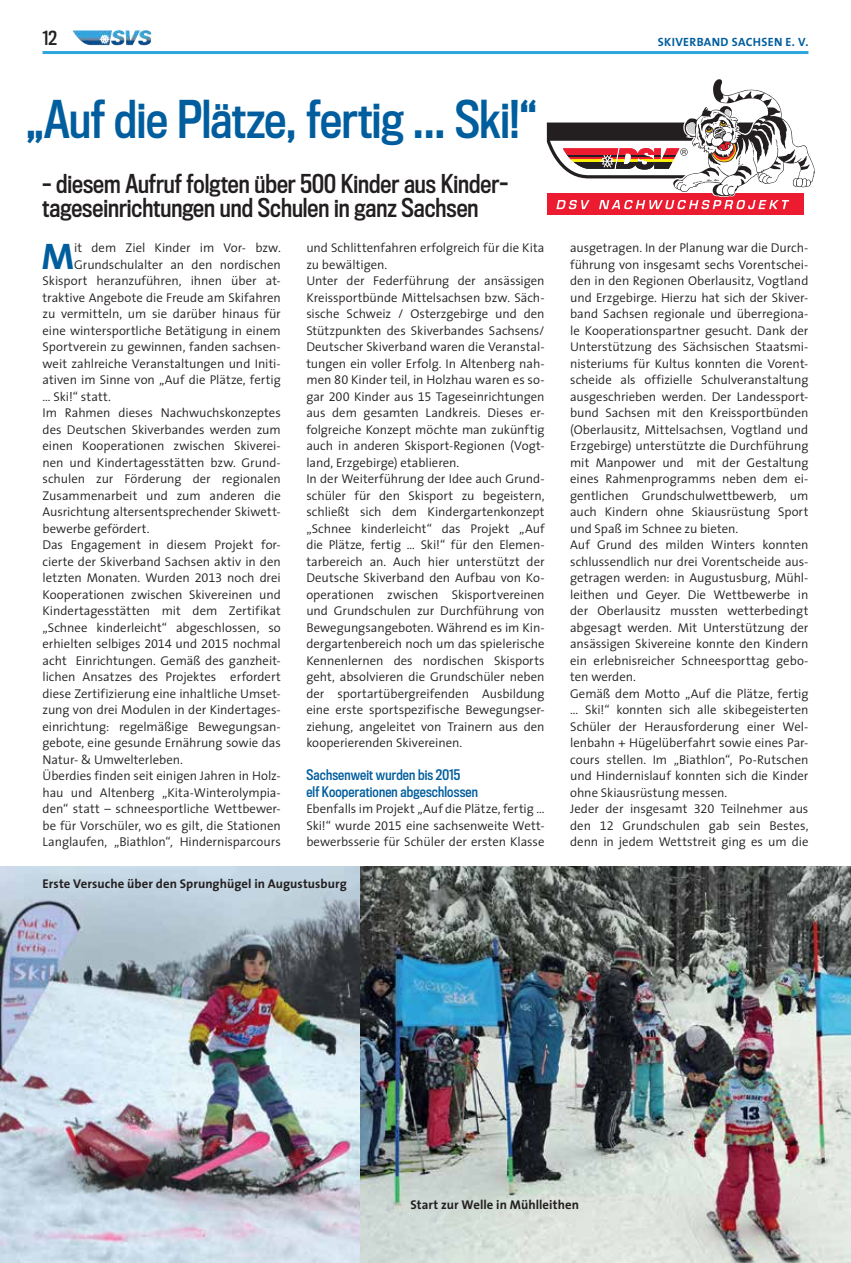
<style>
.page{position:relative;width:851px;height:1263px;background:#fff}
.page>*{position:absolute;margin:0;border:0;box-sizing:border-box;transform-origin:0 0}
.t1{font:48px "Titling Gothic FB Cond Standard";letter-spacing:-.005em;color:#005e9e}
.t2{font:300 37.2px "BHM The Sans Tab";color:#005e9e}
.t3{font:24px/24px "Titling Gothic FB Cond Standard";color:#231f20}
.t4{font:18px "Titling Gothic FB Cond Standard";color:#231f20}
.t5{font:13.5px/16.5px "Titling Gothic FB Cond Standard";letter-spacing:.01em;color:#005e9e}
.t6{font:300 12.75px/16.5px "BHM The Sans Tab";letter-spacing:-.005em;color:#231f20}
.t7{font:300 12.75px "BHM The Sans Tab";letter-spacing:.005em;color:#231f20}
.t8{font:700 12px "BHM The Sans Tab";letter-spacing:.03em;color:#005e9e}
</style>
<div class="page">
<hr style="left:43px;top:51px;width:765px;height:3px;background:#2fa6de">
<svg style="left:111px;top:30px;width:8px;height:12px"></svg>
<img style="left:0;top:867px;width:850px;height:396px">
<div style="left:546px;top:193px;width:257px;height:22px;background:#ed1b2f"></div>
<svg style="left:546px;top:79px;width:269px;height:130px"></svg>
<h3 class="t4" style="left:43px;top:27px;width:16px">12</h3>
<p class="t8" style="left:657px;top:32px;width:152px">SKIVERBAND SACHSEN E. V.</p>
<h1 class="t1" style="left:27px;top:92px;width:511px">„Auf die Plätze, fertig ... Ski!“</h1>
<h3 class="t3" style="left:43px;top:172px;width:467px">– diesem Aufruf folgten über 500 Kinder aus Kinder&shy;tageseinrichtungen und Schulen in ganz Sachsen</h3>
<h2 class="t2" style="left:41px;top:225px;width:34px">M</h2>
<p class="t6" style="left:74px;top:239px;width:208px">it dem Ziel Kinder im Vor- bzw.</p>
<p class="t6" style="left:74px;top:256px;width:208px">Grundschulalter an den nordischen</p>
<p class="t6" style="left:43px;top:272px;width:240px">Skisport heranzuführen, ihnen über at-</p>
<p class="t6" style="left:43px;top:289px;width:240px">traktive Angebote die Freude am Skifahren</p>
<p class="t6" style="left:43px;top:305px;width:240px">zu vermitteln, um sie darüber hinaus für</p>
<p class="t6" style="left:43px;top:322px;width:240px">eine wintersportliche Betätigung in einem</p>
<p class="t6" style="left:43px;top:338px;width:240px">Sportverein zu gewinnen, fanden sachsen-</p>
<p class="t6" style="left:43px;top:355px;width:240px">weit zahlreiche Veranstaltungen und Initi-</p>
<p class="t6" style="left:43px;top:371px;width:240px">ativen im Sinne von „Auf die Plätze, fertig</p>
<p class="t6" style="left:43px;top:388px;width:70px">… Ski!“ statt.</p>
<p class="t6" style="left:43px;top:404px;width:240px">Im Rahmen dieses Nachwuchskonzeptes</p>
<p class="t6" style="left:43px;top:421px;width:240px">des Deutschen Skiverbandes werden zum</p>
<p class="t6" style="left:43px;top:437px;width:240px">einen Kooperationen zwischen Skiverei-</p>
<p class="t6" style="left:43px;top:454px;width:240px">nen und Kindertagesstätten bzw. Grund-</p>
<p class="t6" style="left:43px;top:470px;width:240px">schulen zur Förderung der regionalen</p>
<p class="t6" style="left:43px;top:487px;width:240px">Zusammenarbeit und zum anderen die</p>
<p class="t6" style="left:43px;top:503px;width:240px">Ausrichtung altersentsprechender Skiwett-</p>
<p class="t6" style="left:43px;top:520px;width:108px">bewerbe gefördert.</p>
<p class="t6" style="left:43px;top:536px;width:240px">Das Engagement in diesem Projekt for-</p>
<p class="t6" style="left:43px;top:553px;width:240px">cierte der Skiverband Sachsen aktiv in den</p>
<p class="t6" style="left:43px;top:569px;width:240px">letzten Monaten. Wurden 2013 noch drei</p>
<p class="t6" style="left:43px;top:586px;width:240px">Kooperationen zwischen Skivereinen und</p>
<p class="t6" style="left:43px;top:602px;width:240px">Kindertagesstätten mit dem Zertifikat</p>
<p class="t6" style="left:43px;top:619px;width:240px">„Schnee kinderleicht“ abgeschlossen, so</p>
<p class="t6" style="left:43px;top:635px;width:240px">erhielten selbiges 2014 und 2015 nochmal</p>
<p class="t6" style="left:43px;top:652px;width:240px">acht Einrichtungen. Gemäß des ganzheit-</p>
<p class="t6" style="left:43px;top:668px;width:240px">lichen Ansatzes des Projektes erfordert</p>
<p class="t6" style="left:43px;top:685px;width:240px">diese Zertifizierung eine inhaltliche Umset-</p>
<p class="t6" style="left:43px;top:701px;width:240px">zung von drei Modulen in der Kindertages-</p>
<p class="t6" style="left:43px;top:718px;width:240px">einrichtung: regelmäßige Bewegungsan-</p>
<p class="t6" style="left:43px;top:734px;width:240px">gebote, eine gesunde Ernährung sowie das</p>
<p class="t6" style="left:43px;top:751px;width:142px">Natur- &amp; Umwelterleben.</p>
<p class="t6" style="left:43px;top:767px;width:240px">Überdies finden seit einigen Jahren in Holz-</p>
<p class="t6" style="left:43px;top:784px;width:240px">hau und Altenberg „Kita-Winterolympia-</p>
<p class="t6" style="left:43px;top:800px;width:240px">den“ statt – schneesportliche Wettbewer-</p>
<p class="t6" style="left:43px;top:817px;width:240px">be für Vorschüler, wo es gilt, die Stationen</p>
<p class="t6" style="left:43px;top:833px;width:240px">Langlaufen, „Biathlon“, Hindernisparcours</p>
<p class="t6" style="left:306px;top:239px;width:240px">und Schlittenfahren erfolgreich für die Kita zu bewältigen.<br>Unter der Federführung der ansässigen Kreissportbünde Mittelsachsen bzw. Säch&shy;sische Schweiz / Osterzgebirge und den Stützpunkten des Skiverbandes Sachsens/ Deutscher Skiverband waren die Veranstal&shy;tungen ein voller Erfolg. In Altenberg nah&shy;men 80 Kinder teil, in Holzhau waren es so&shy;gar 200 Kinder aus 15 Tageseinrichtungen aus dem gesamten Landkreis. Dieses er&shy;folgreiche Konzept möchte man zukünftig auch in anderen Skisport-Regionen (Vogt&shy;land, Erzgebirge) etablieren.<br>In der Weiterführung der Idee auch Grund&shy;schüler für den Skisport zu begeistern, schließt sich dem Kindergartenkonzept „Schnee kinderleicht“ das Projekt „Auf die Plätze, fertig … Ski!“ für den Elemen&shy;tarbereich an. Auch hier unterstützt der Deutsche Skiverband den Aufbau von Ko&shy;operationen zwischen Skisportvereinen und Grundschulen zur Durchführung von Bewegungsangeboten. Während es im Kin&shy;dergartenbereich noch um das spielerische Kennenlernen des nordischen Skisports geht, absolvieren die Grundschüler neben der sportartübergreifenden Ausbildung eine erste sportspezifische Bewegungser&shy;ziehung, angeleitet von Trainern aus den kooperierenden Skivereinen.</p>
<p class="t5" style="left:306px;top:767px;width:173px">Sachsenweit wurden bis 2015<br>elf Kooperationen abgeschlossen</p>
<p class="t6" style="left:306px;top:800px;width:240px;text-align:justify">Ebenfalls im Projekt „Auf die Plätze, fertig … Ski!“ wurde 2015 eine sachsenweite Wett&shy;bewerbsserie für Schüler der ersten Klasse</p>
<p class="t7" style="left:43px;top:873px;width:306px">Erste Versuche über den Sprunghügel in Augustusburg</p>
<p class="t6" style="left:570px;top:239px;width:240px">ausgetragen. In der Planung war die Durch&shy;führung von insgesamt sechs Vorentschei&shy;den in den Regionen Oberlausitz, Vogtland und Erzgebirge. Hierzu hat sich der Skiver&shy;band Sachsen regionale und überregiona&shy;le Kooperationspartner gesucht. Dank der Unterstützung des Sächsischen Staatsmi&shy;nisteriums für Kultus konnten die Vorent&shy;scheide als offizielle Schulveranstaltung ausgeschrieben werden. Der Landessport&shy;bund Sachsen mit den Kreissportbünden (Oberlausitz, Mittelsachsen, Vogtland und Erzgebirge) unterstützte die Durchführung mit Manpower und mit der Gestaltung eines Rahmenprogramms neben dem ei&shy;gentlichen Grundschulwettbewerb, um auch Kindern ohne Skiausrüstung Sport und Spaß im Schnee zu bieten.<br>Auf Grund des milden Winters konnten schlussendlich nur drei Vorentscheide aus&shy;getragen werden: in Augustusburg, Mühl&shy;leithen und Geyer. Die Wettbewerbe in der Oberlausitz mussten wetterbedingt abgesagt werden. Mit Unterstützung der ansässigen Skivereine konnte den Kindern ein erlebnisreicher Schneesporttag gebo&shy;ten werden.<br>Gemäß dem Motto „Auf die Plätze, fertig … Ski!“ konnten sich alle skibegeisterten Schüler der Herausforderung einer Wel&shy;lenbahn + Hügelüberfahrt sowie eines Par&shy;cours stellen. Im „Biathlon“, Po-Rutschen und Hindernislauf konnten sich die Kinder ohne Skiausrüstung messen.<br>Jeder der insgesamt 320 Teilnehmer aus den 12 Grundschulen gab sein Bestes, denn in jedem Wettstreit ging es um die</p>
<p class="t7" style="left:410px;top:1194px;width:170px">Start zur Welle in Mühlleithen</p>
</div>
